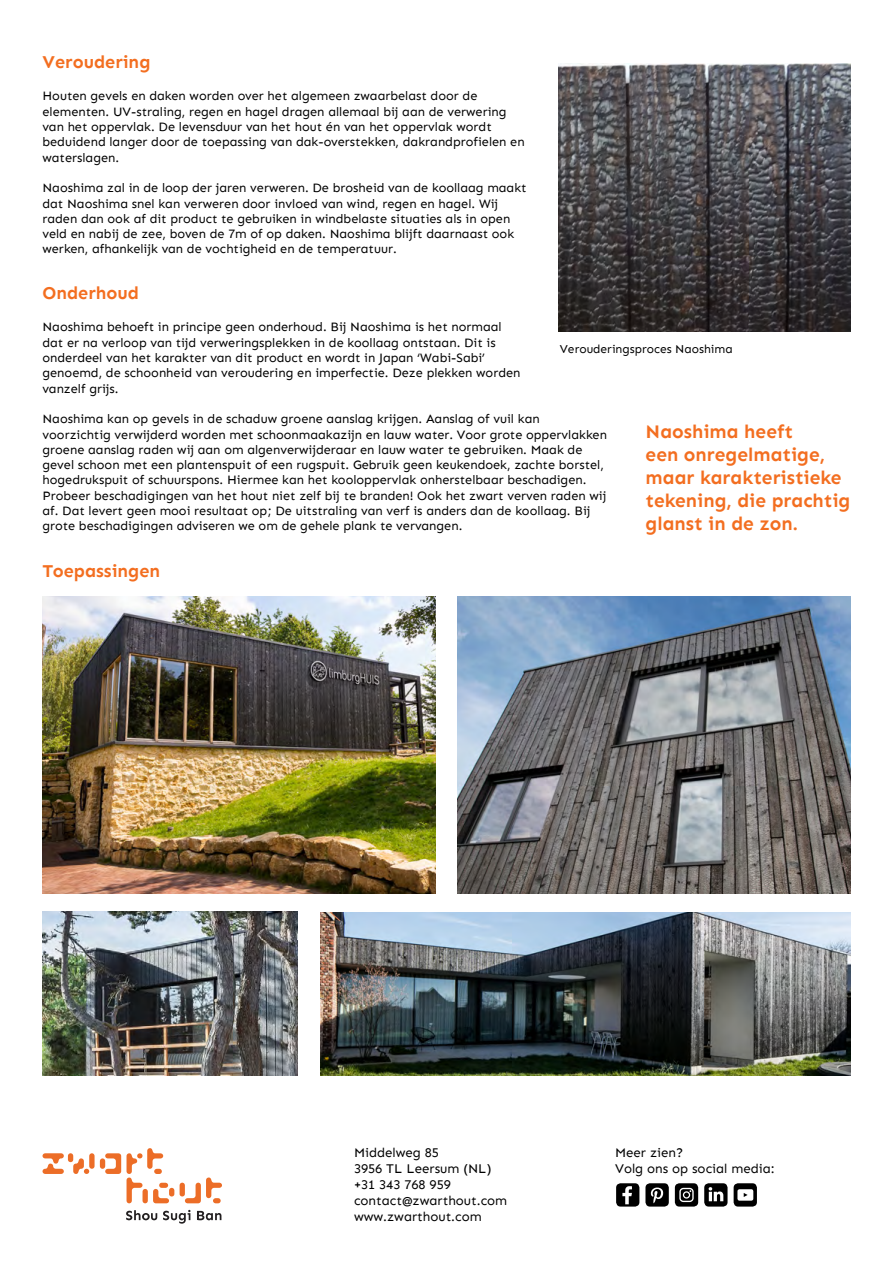
<style>
.page{position:relative;width:893px;height:1263px;background:#fff}
.page>*{position:absolute;margin:0;border:0;box-sizing:border-box;transform-origin:0 0}
.t1{font:700 19.05px/23px "Sen";color:#f36e20}
.t2{font:700 18px "Sen";color:#f36e20}
.t3{font:13.2px/15.9px "Sen";color:#000}
.t4{font:12.75px/15.3px "Sen";color:#000}
.t5{font:12px "Sen";color:#000}
</style>
<div class="page">
<img style="left:42px;top:912px;width:256px;height:163px">
<img style="left:42px;top:596px;width:394px;height:297px">
<img style="left:320px;top:912px;width:530px;height:163px">
<img style="left:457px;top:596px;width:393px;height:297px">
<svg style="left:43px;top:1153px;width:78px;height:21px"></svg>
<svg style="left:180px;top:1177px;width:42px;height:26px"></svg>
<svg style="left:127px;top:1148px;width:47px;height:55px"></svg>
<svg style="left:126px;top:1210px;width:95px;height:14px"></svg>
<div style="left:616px;top:1183px;width:23px;height:23px;background:#000;border-radius:4px"></div>
<svg style="left:622px;top:1186px;width:10px;height:18px"></svg>
<div style="left:645px;top:1183px;width:24px;height:23px;background:#000;border-radius:4px"></div>
<svg style="left:651px;top:1187px;width:12px;height:16px"></svg>
<div style="left:675px;top:1183px;width:23px;height:23px;background:#000;border-radius:4px"></div>
<svg style="left:679px;top:1188px;width:15px;height:14px"></svg>
<div style="left:704px;top:1183px;width:23px;height:23px;background:#000;border-radius:4px"></div>
<svg style="left:709px;top:1187px;width:14px;height:14px"></svg>
<div style="left:734px;top:1183px;width:23px;height:23px;background:#000;border-radius:4px"></div>
<div style="left:737px;top:1189px;width:16px;height:12px;background:#fff;border-radius:2px"></div>
<svg style="left:744px;top:1193px;width:4px;height:4px"></svg>
<img style="left:558px;top:64px;width:292px;height:268px">
<h2 class="t2" style="left:43px;top:52px;width:109px">Veroudering</h2>
<p class="t4" style="left:42px;top:88px;width:484px">Houten gevels en daken worden over het algemeen zwaarbelast door de elementen. UV-straling, regen en hagel dragen allemaal bij aan de verwering van het oppervlak. De levensduur van het hout én van het oppervlak wordt beduidend langer door de toepassing van dak-overstekken, dakrandprofielen en waterslagen.</p>
<p class="t4" style="left:42px;top:180px;width:486px">Naoshima zal in de loop der jaren verweren. De brosheid van de koollaag maakt dat Naoshima snel kan verweren door invloed van wind, regen en hagel. Wij raden dan ook af dit product te gebruiken in windbelaste situaties als in open veld en nabij de zee, boven de 7m of op daken. Naoshima blijft daarnaast ook werken, afhankelijk van de vochtigheid en de temperatuur.</p>
<h2 class="t2" style="left:43px;top:283px;width:98px">Onderhoud</h2>
<p class="t4" style="left:42px;top:319px;width:480px">Naoshima behoeft in principe geen onderhoud. Bij Naoshima is het normaal dat er na verloop van tijd verweringsplekken in de koollaag ontstaan. Dit is onderdeel van het karakter van dit product en wordt in Japan ‘Wabi-Sabi’ genoemd, de schoonheid van veroudering en imperfectie. Deze plekken worden vanzelf grijs.</p>
<p class="t4" style="left:42px;top:411px;width:566px">Naoshima kan op gevels in de schaduw groene aanslag krijgen. Aanslag of vuil kan voorzichtig verwijderd worden met schoonmaakazijn en lauw water. Voor grote oppervlakken groene aanslag raden wij aan om algenverwijderaar en lauw water te gebruiken. Maak de gevel schoon met een plantenspuit of een rugspuit. Gebruik geen keukendoek, zachte borstel, hogedrukspuit of schuurspons. Hiermee kan het kooloppervlak onherstelbaar beschadigen.<br>Probeer beschadigingen van het hout niet zelf bij te branden! Ook het zwart verven raden wij af. Dat levert geen mooi resultaat op; De uitstraling van verf is anders dan de koollaag. Bij grote beschadigingen adviseren we om de gehele plank te vervangen.</p>
<h2 class="t2" style="left:43px;top:560px;width:119px">Toepassingen</h2>
<p class="t5" style="left:560px;top:342px;width:174px">Verouderingsproces Naoshima</p>
<h1 class="t1" style="left:646px;top:421px;width:206px">Naoshima heeft<br>een onregelmatige, maar karakteristieke tekening, die prachtig glanst in de zon.</h1>
<p class="t3" style="left:354px;top:1145px;width:155px">Middelweg 85<br>3956 TL Leersum (NL) +31 343 768 959 contact@zwarthout.com www.zwarthout.com</p>
<p class="t3" style="left:615px;top:1145px;width:161px">Meer zien?<br>Volg ons op social media:</p>
</div>
